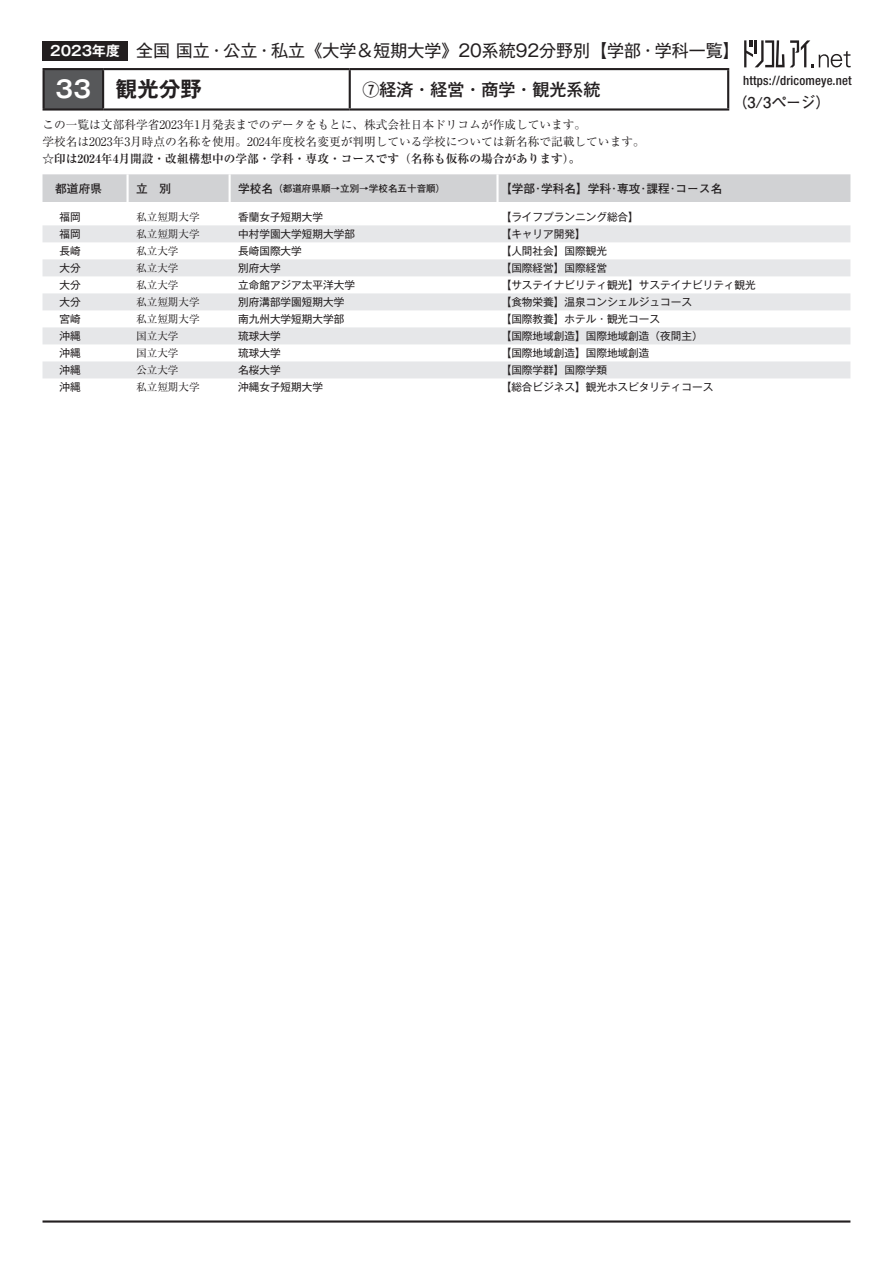
<style>
.page{position:relative;width:893px;height:1263px;background:#fff}
.page>*{position:absolute;margin:0;border:0;box-sizing:border-box;transform-origin:0 0}
.t1{font:700 21.3px "Gothic MB101 Pro De";color:#231f20}
.t2{font:16.95px "Gothic MB101 Pro";color:#231f20}
.t3{font:500 16.95px "Gothic MB101 Pro";color:#231f20}
.t4{font:700 14.85px "Futo Go B101 Pro";color:#231f20}
.t5{font:500 condensed 12.75px "Helvetica Neue LT Std";letter-spacing:.015em;color:#231f20}
.t6{font:11.7px/17px "Ryumin Pro";color:#231f20}
.t7{font:700 11.7px "Ryumin Pro";color:#231f20}
.t8{font:700 11.7px "Futo Go B101 Pro";color:#231f20}
.t9{font:10.65px "Gothic MB101 Pro";color:#231f20}
.t10{font:10.65px "Ryumin Pro";color:#231f20}
.t11{font:700 9.6px "Futo Go B101 Pro";color:#231f20}
.s1{font-family:"Gothic MB101 Pro De";font-weight:700;font-size:13.8px;color:#fff}
.s2{font-size:23.4px;color:#fff}
.s3{font-size:11.7px}
</style>
<div class="page">
<div style="left:43px;top:174px;width:807px;height:28px;background:#d1d2d4"></div>
<hr style="left:126px;top:174px;width:3px;height:28px;background:#fff">
<hr style="left:229px;top:174px;width:2px;height:28px;background:#fff">
<hr style="left:496px;top:174px;width:3px;height:28px;background:#fff">
<div style="left:43px;top:41px;width:85px;height:20px;background:#231f20"></div>
<svg style="left:744px;top:40px;width:107px;height:27px"></svg>
<hr style="left:43px;top:1220px;width:807px;height:2px;background:#231f20">
<div style="left:44px;top:69px;width:59px;height:40px;background:#57585a"></div>
<hr style="left:43px;top:68px;width:60px;height:2px;background:#231f20">
<hr style="left:43px;top:70px;width:2px;height:38px;background:#231f20">
<hr style="left:103px;top:68px;width:247px;height:2px;background:#231f20">
<hr style="left:102px;top:70px;width:2px;height:38px;background:#231f20">
<hr style="left:350px;top:68px;width:379px;height:2px;background:#231f20">
<hr style="left:349px;top:70px;width:2px;height:38px;background:#231f20">
<hr style="left:727px;top:70px;width:2px;height:38px;background:#231f20">
<hr style="left:43px;top:108px;width:60px;height:3px;background:#231f20">
<hr style="left:103px;top:108px;width:247px;height:3px;background:#231f20">
<hr style="left:350px;top:108px;width:379px;height:3px;background:#231f20">
<svg style="left:43px;top:225px;width:807px;height:153px;fill:#e6e7e9"></svg>
<h2 class="t2" style="left:50px;top:37px;width:691px"><span class="s1">2023年度</span> 全国 国立・公立・私立《大学＆短期大学》20系統92分野別【学部・学科一覧】</h2>
<h1 class="t1" style="left:56px;top:72px;width:148px"><span class="s2">33</span> 観光分野</h1>
<h2 class="t3" style="left:362px;top:75px;width:240px">⑦経済・経営・商学・観光系統</h2>
<p class="t6" style="left:43px;top:116px;width:604px">この一覧は文部科学省2023年1月発表までのデータをもとに、株式会社日本ドリコムが作成しています。<br>学校名は2023年3月時点の名称を使用。2024年度校名変更が判明している学校については新名称で記載しています。</p>
<p class="t7" style="left:43px;top:150px;width:539px">☆印は2024年4月開設・改組構想中の学部・学科・専攻・コースです（名称も仮称の場合があります）。</p>
<p class="t8" style="left:55px;top:179px;width:48px">都道府県</p>
<p class="t8" style="left:136px;top:179px;width:37px">立　別</p>
<p class="t11" style="left:238px;top:180px;width:209px"><span class="s3">学校名</span>（都道府県順→立別→学校名五十音順）</p>
<p class="t8" style="left:500px;top:179px;width:224px">【学部･学科名】学科･専攻･課程･コース名</p>
<p class="t5" style="left:743px;top:73px;width:110px">https://dricomeye.net</p>
<h3 class="t4" style="left:732px;top:90px;width:100px">（3/3ページ）</h3>
<p class="t9" style="left:60px;top:208px;width:23px">福岡</p>
<p class="t10" style="left:136px;top:209px;width:65px">私立短期大学</p>
<p class="t9" style="left:238px;top:208px;width:87px">香蘭女子短期大学</p>
<p class="t9" style="left:501px;top:208px;width:140px">【ライフプランニング総合】</p>
<p class="t9" style="left:60px;top:225px;width:23px">福岡</p>
<p class="t10" style="left:136px;top:226px;width:65px">私立短期大学</p>
<p class="t9" style="left:238px;top:225px;width:118px">中村学園大学短期大学部</p>
<p class="t9" style="left:501px;top:225px;width:87px">【キャリア開発】</p>
<p class="t9" style="left:60px;top:242px;width:23px">長崎</p>
<p class="t10" style="left:136px;top:243px;width:44px">私立大学</p>
<p class="t9" style="left:238px;top:242px;width:65px">長崎国際大学</p>
<p class="t9" style="left:501px;top:242px;width:108px">【人間社会】国際観光</p>
<p class="t9" style="left:60px;top:259px;width:23px">大分</p>
<p class="t10" style="left:136px;top:260px;width:44px">私立大学</p>
<p class="t9" style="left:238px;top:259px;width:44px">別府大学</p>
<p class="t9" style="left:501px;top:259px;width:108px">【国際経営】国際経営</p>
<p class="t9" style="left:60px;top:276px;width:23px">大分</p>
<p class="t10" style="left:136px;top:277px;width:44px">私立大学</p>
<p class="t9" style="left:238px;top:276px;width:118px">立命館アジア太平洋大学</p>
<p class="t9" style="left:501px;top:276px;width:257px">【サステイナビリティ観光】サステイナビリティ観光</p>
<p class="t9" style="left:60px;top:293px;width:23px">大分</p>
<p class="t10" style="left:136px;top:294px;width:65px">私立短期大学</p>
<p class="t9" style="left:238px;top:293px;width:108px">別府溝部学園短期大学</p>
<p class="t9" style="left:501px;top:293px;width:193px">【食物栄養】温泉コンシェルジュコース</p>
<p class="t9" style="left:60px;top:310px;width:23px">宮崎</p>
<p class="t10" style="left:136px;top:311px;width:65px">私立短期大学</p>
<p class="t9" style="left:238px;top:310px;width:108px">南九州大学短期大学部</p>
<p class="t9" style="left:501px;top:310px;width:161px">【国際教養】ホテル・観光コース</p>
<p class="t9" style="left:60px;top:327px;width:23px">沖縄</p>
<p class="t10" style="left:136px;top:328px;width:44px">国立大学</p>
<p class="t9" style="left:238px;top:327px;width:44px">琉球大学</p>
<p class="t9" style="left:501px;top:327px;width:203px">【国際地域創造】国際地域創造（夜間主）</p>
<p class="t9" style="left:60px;top:344px;width:23px">沖縄</p>
<p class="t10" style="left:136px;top:345px;width:44px">国立大学</p>
<p class="t9" style="left:238px;top:344px;width:44px">琉球大学</p>
<p class="t9" style="left:501px;top:344px;width:150px">【国際地域創造】国際地域創造</p>
<p class="t9" style="left:60px;top:361px;width:23px">沖縄</p>
<p class="t10" style="left:136px;top:362px;width:44px">公立大学</p>
<p class="t9" style="left:238px;top:361px;width:44px">名桜大学</p>
<p class="t9" style="left:501px;top:361px;width:108px">【国際学群】国際学類</p>
<p class="t9" style="left:60px;top:378px;width:23px">沖縄</p>
<p class="t10" style="left:136px;top:379px;width:65px">私立短期大学</p>
<p class="t9" style="left:238px;top:378px;width:87px">沖縄女子短期大学</p>
<p class="t9" style="left:501px;top:378px;width:214px">【総合ビジネス】観光ホスピタリティコース</p>
</div>
